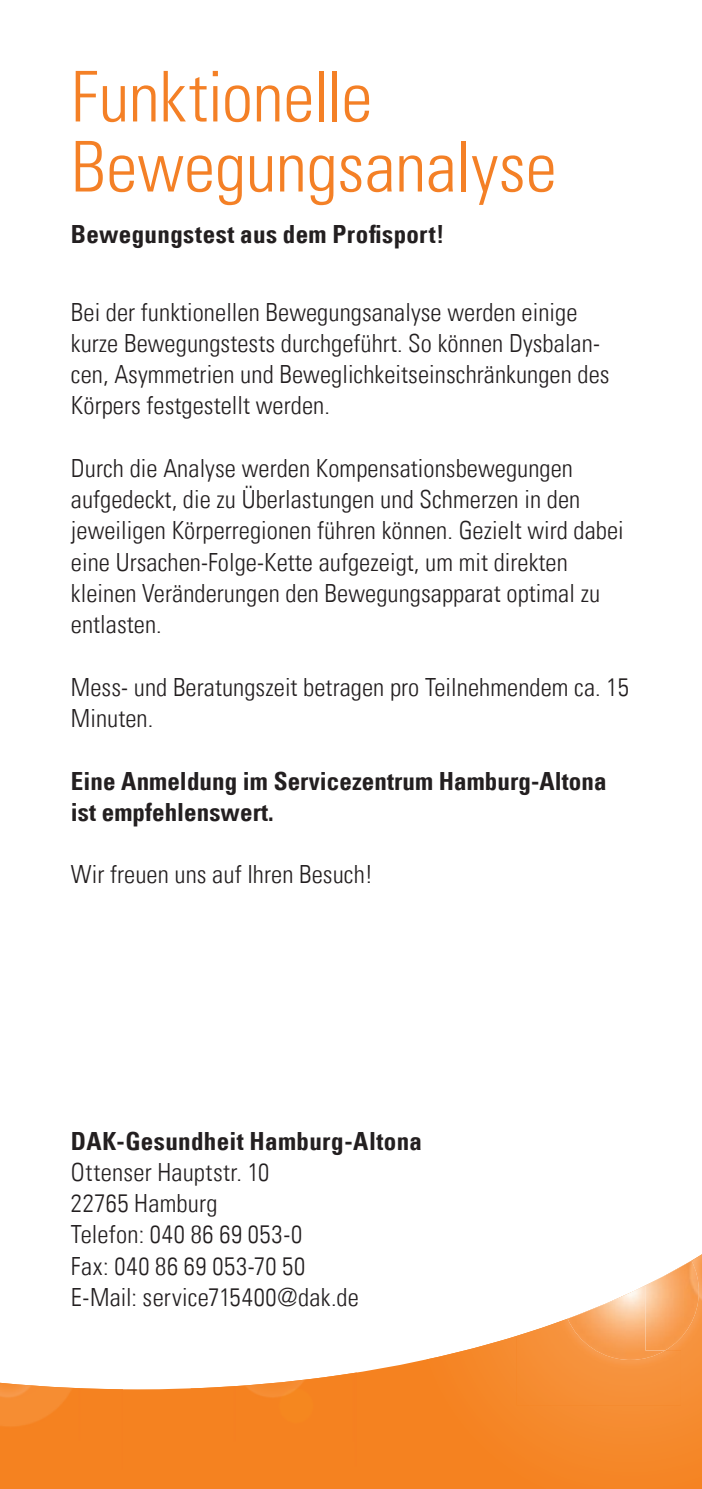
<style>
.page{position:relative;width:702px;height:1489px;background:#fff}
.page>*{position:absolute;margin:0;border:0;box-sizing:border-box;transform-origin:0 0}
.t1{font:70px/70px "Univers Com 47 Light Cond";letter-spacing:-.005em;color:#f48026}
.t2{font:25px/31.2px "Univers Com 47 Light Cond";letter-spacing:.005em;color:#231f20}
.t3{font:25px/31.2px "Univers Com 67 Bold Cond";letter-spacing:.005em;color:#231f20}
</style>
<div class="page">
<svg style="left:0;top:1359px;width:426px;height:129px;fill:#f58220"></svg>
<div style="left:0;top:1387px;width:123px;height:82px;background:#f58220"></div>
<div style="left:191px;top:1385px;width:44px;height:55px;background:#f58220"></div>
<img style="left:0;top:1382px;width:80px;height:58px">
<div style="left:235px;top:1372px;width:122px;height:93px;background:#f58220"></div>
<img style="left:235px;top:1372px;width:119px;height:68px">
<svg style="left:426px;top:1336px;width:276px;height:152px;background:#f58b2f"></svg>
<img style="left:516px;top:1319px;width:165px;height:86px">
<img style="left:681px;top:1350px;width:21px;height:55px">
<img style="left:567px;top:1285px;width:98px;height:74px">
<img style="left:692px;top:1254px;width:10px;height:96px">
<img style="left:645px;top:1260px;width:53px;height:90px">
<h1 class="t1" style="left:71px;top:62px;width:487px">Funktionelle<br>Bewegungsanalyse</h1>
<p class="t3" style="left:71px;top:218px;width:375px">Bewegungstest aus dem Profisport!</p>
<p class="t2" style="left:71px;top:296px;width:540px">Bei der funktionellen Bewegungsanalyse werden einige kurze Bewegungstests durchgeführt. So können Dysbalan&shy;cen, Asymmetrien und Beweglichkeitseinschränkungen des Körpers festgestellt werden.</p>
<p class="t2" style="left:71px;top:452px;width:554px">Durch die Analyse werden Kompensationsbewegungen aufgedeckt, die zu Überlastungen und Schmerzen in den jeweiligen Körperregionen führen können. Gezielt wird dabei eine Ursachen-Folge-Kette aufgezeigt, um mit direkten kleinen Veränderungen den Bewegungsapparat optimal zu entlasten.</p>
<p class="t2" style="left:71px;top:671px;width:559px">Mess- und Beratungszeit betragen pro Teilnehmendem ca. 15<br>Minuten.</p>
<p class="t3" style="left:71px;top:765px;width:537px">Eine Anmeldung im Servicezentrum Hamburg-Altona ist empfehlenswert.</p>
<p class="t2" style="left:71px;top:858px;width:304px">Wir freuen uns auf Ihren Besuch!</p>
<p class="t3" style="left:71px;top:1124px;width:353px">DAK-Gesundheit Hamburg-Altona</p>
<p class="t2" style="left:71px;top:1156px;width:289px">Ottenser Hauptstr. 10<br>22765 Hamburg<br>Telefon: 040 86 69 053-0<br>Fax: 040 86 69 053-70 50<br>E-Mail: service715400@dak.de</p>
</div>
